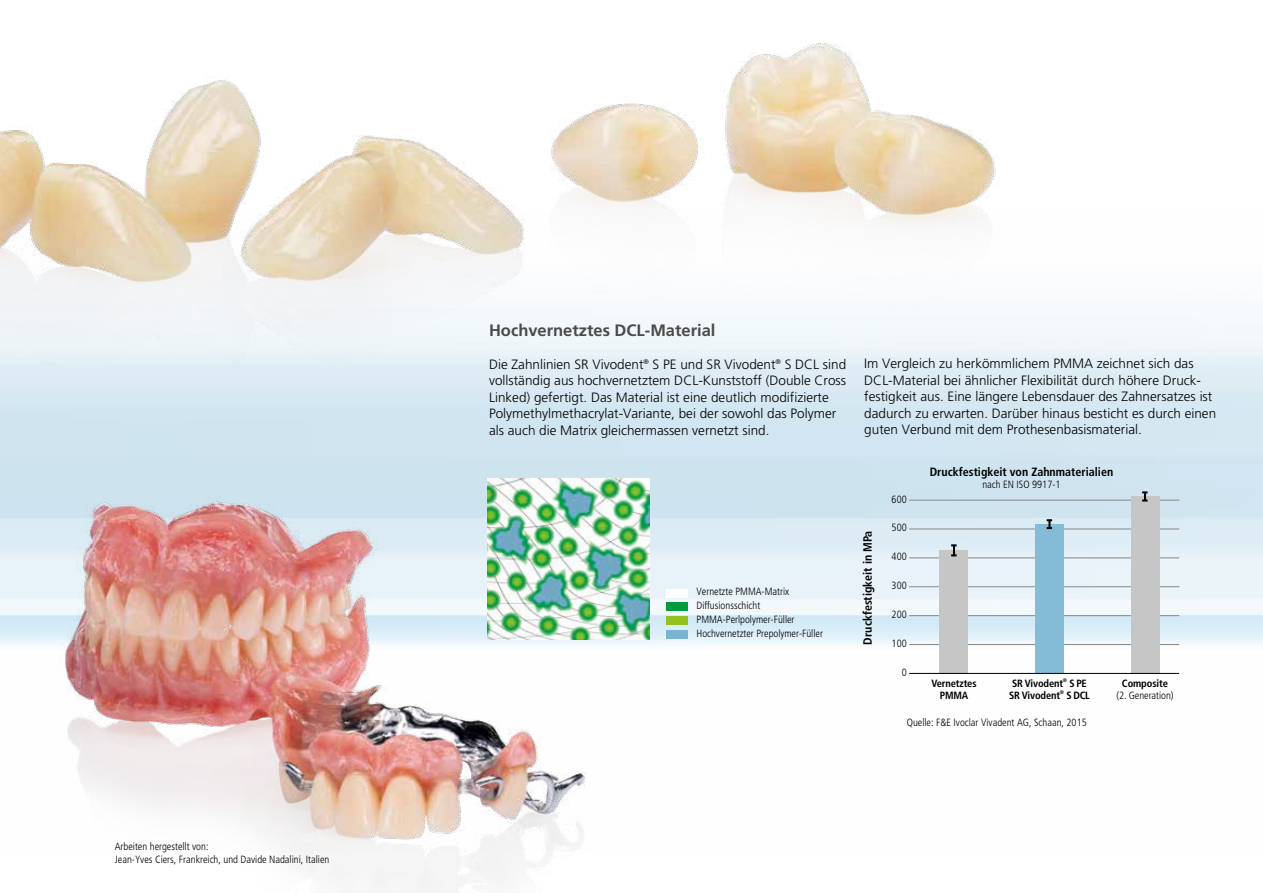
<style>
.page{position:relative;width:1263px;height:893px;background:#fff}
.page>*{position:absolute;margin:0;border:0;box-sizing:border-box;transform-origin:0 0}
.t1{font:700 16.5px "Frutiger";color:#4a4a49}
.t2{font:300 13.5px/16.5px "Frutiger";color:#000}
.t3{font:700 condensed 12px "Frutiger";color:#000}
.t4{font:300 condensed 10.5px/14px "Frutiger";color:#000}
.t5{font:700 condensed 10.5px/12px "Frutiger";letter-spacing:-.015em;color:#000;text-align:center}
.t6{font:700 condensed 5.25px "Frutiger";color:#000}
</style>
<div class="page">
<img style="left:0;top:315px;width:1263px;height:359px">
<img style="left:0;top:453px;width:666px;height:440px">
<img style="left:488px;top:478px;width:161px;height:162px">
<div style="left:667px;top:589px;width:21px;height:8px;background:#fff"></div>
<div style="left:667px;top:602px;width:21px;height:9px;background:#009b3e"></div>
<div style="left:667px;top:616px;width:21px;height:9px;background:#95c11f"></div>
<div style="left:667px;top:630px;width:21px;height:8px;background:#7ab2d2"></div>
<hr style="left:909px;top:615px;width:270px;height:1px;background:#878787">
<hr style="left:909px;top:644px;width:270px;height:1px;background:#878787">
<hr style="left:909px;top:586px;width:270px;height:1px;background:#878787">
<hr style="left:909px;top:529px;width:270px;height:1px;background:#878787">
<hr style="left:909px;top:558px;width:270px;height:1px;background:#878787">
<hr style="left:909px;top:500px;width:270px;height:1px;background:#878787">
<div style="left:939px;top:550px;width:29px;height:123px;background:#c6c6c6"></div>
<svg style="left:951px;top:544px;width:5px;height:12px"></svg>
<div style="left:1130px;top:496px;width:29px;height:177px;background:#c6c6c6"></div>
<div style="left:1035px;top:524px;width:29px;height:149px;background:#84bcd8"></div>
<hr style="left:909px;top:673px;width:270px;height:1px;background:#000">
<svg style="left:1142px;top:491px;width:5px;height:11px"></svg>
<svg style="left:1047px;top:519px;width:5px;height:10px"></svg>
<img style="left:534px;top:43px;width:469px;height:278px">
<img style="left:0;top:79px;width:532px;height:348px">
<p class="t4" style="left:115px;top:840px;width:216px;line-height:12.6px">Arbeiten hergestellt von:<br>Jean-Yves Ciers, Frankreich, und Davide Nadalini, Italien</p>
<p class="t1" style="left:489px;top:320px;width:228px">Hochvernetztes DCL-Material</p>
<p class="t2" style="left:489px;top:356px;width:359px">Die Zahnlinien SR Vivodent<sup>®</sup> S PE und SR Vivodent<sup>®</sup> S DCL sind vollständig aus hochvernetztem DCL-Kunststoff (Double Cross Linked) gefertigt. Das Material ist eine deutlich modifizierte Polymethylmethacrylat-Variante, bei der sowohl das Polymer als auch die Matrix gleichermassen vernetzt sind.</p>
<p class="t4" style="left:696px;top:585px;width:128px">Vernetzte PMMA-Matrix<br>Diffusionsschicht<br>PMMA-Perlpolymer-Füller<br>Hochvernetzter Prepolymer-Füller</p>
<p class="t2" style="left:864px;top:356px;width:353px">Im Vergleich zu herkömmlichem PMMA zeichnet sich das DCL-Material bei ähnlicher Flexibilität durch höhere Druck&shy;festigkeit aus. Eine längere Lebensdauer des Zahnersatzes ist dadurch zu erwarten. Darüber hinaus besticht es durch einen guten Verbund mit dem Prothesenbasismaterial.</p>
<p class="t3" style="left:861px;top:644px;width:115px;rotate:-90deg">Druckfestigkeit in MPa</p>
<p class="t4" style="left:892px;top:492px;width:17px">600</p>
<p class="t4" style="left:892px;top:521px;width:17px">500</p>
<p class="t4" style="left:892px;top:550px;width:17px">400</p>
<p class="t4" style="left:892px;top:579px;width:17px">300</p>
<p class="t4" style="left:892px;top:608px;width:17px">200</p>
<p class="t4" style="left:892px;top:636px;width:17px">100</p>
<p class="t4" style="left:902px;top:665px;width:7px">0</p>
<p class="t3" style="left:930px;top:465px;width:185px">Druckfestigkeit von Zahnmaterialien</p>
<p class="t4" style="left:982px;top:478px;width:80px">nach EN ISO 9917-1</p>
<p class="t5" style="left:931px;top:677px;width:47px">Vernetztes<br>PMMA</p>
<p class="t5" style="left:1012px;top:677px;width:52px">SR Vivodent</p>
<p class="t6" style="left:1063px;top:677px;width:6px">®</p>
<p class="t5" style="left:1069px;top:677px;width:19px">S PE</p>
<p class="t5" style="left:1009px;top:689px;width:52px">SR Vivodent</p>
<p class="t6" style="left:1060px;top:689px;width:6px">®</p>
<p class="t5" style="left:1066px;top:689px;width:25px">S DCL</p>
<p class="t5" style="left:1122px;top:677px;width:48px">Composite</p>
<p class="t4" style="left:1116px;top:689px;width:59px">(2. Generation)</p>
<p class="t4" style="left:907px;top:716px;width:181px">Quelle: F&amp;E Ivoclar Vivadent AG, Schaan, 2015</p>
</div>
